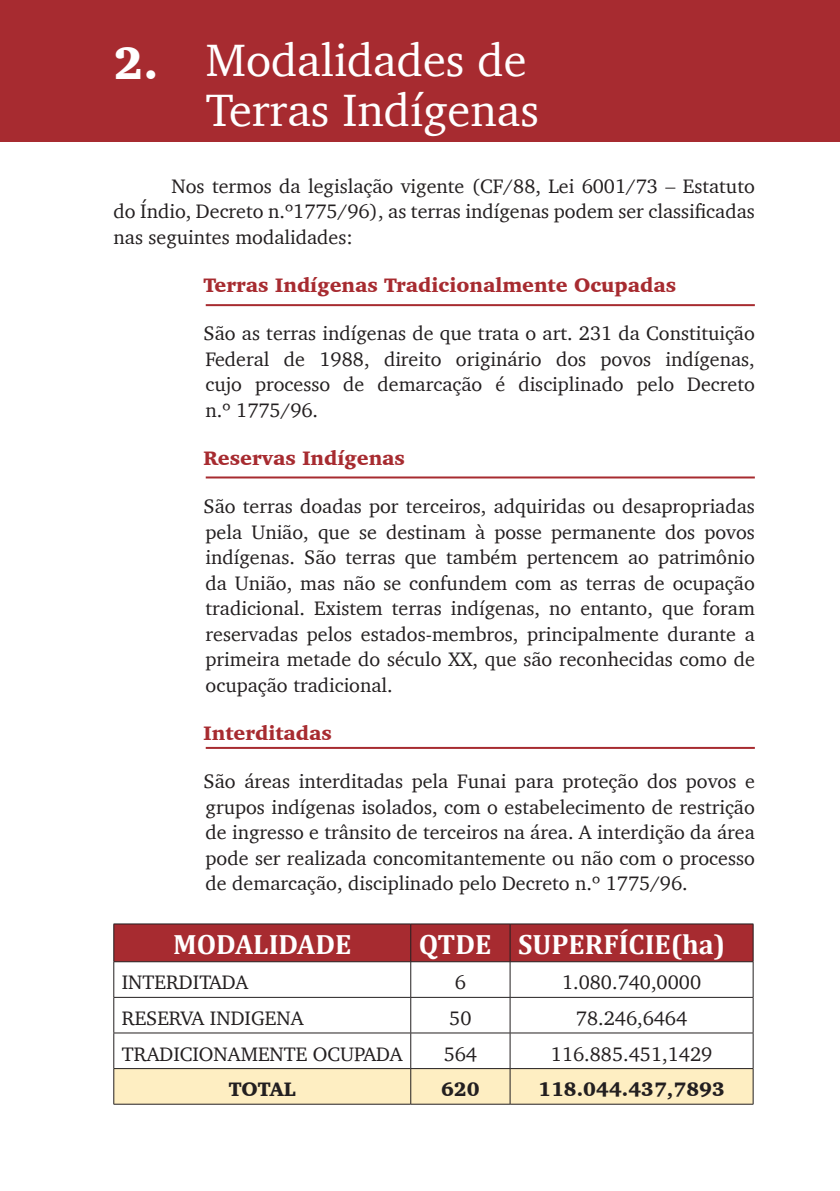
<style>
.page{position:relative;width:840px;height:1191px;background:#fff}
.page>*{position:absolute;margin:0;border:0;box-sizing:border-box;transform-origin:0 0}
.t1{font:46.4px/50px "Charter";color:#fff}
.t2{font:900 46.4px "Charter";color:#fff}
.t3{font:700 28px "Cambria";color:#fff}
.t4{font:20px/25.6px "Charter";color:#231f20;text-align:justify}
.t5{font:900 20px "Charter";color:#a72b30}
.t6{font:900 20px "Charter";color:#231f20}
</style>
<div class="page">
<div style="left:0;top:0;width:839px;height:141px;background:#a72b30"></div>
<hr style="left:206px;top:304px;width:548px;height:2px;background:#a72b30">
<hr style="left:206px;top:476px;width:548px;height:2px;background:#a72b30">
<hr style="left:206px;top:747px;width:548px;height:2px;background:#a72b30">
<div style="left:114px;top:924px;width:638px;height:37px;background:#a72b30"></div>
<div style="left:114px;top:1069px;width:638px;height:34px;background:#feeec2"></div>
<hr style="left:113px;top:923px;width:297px;height:1px;background:#231f20">
<hr style="left:113px;top:924px;width:1px;height:37px;background:#231f20">
<hr style="left:410px;top:923px;width:100px;height:1px;background:#231f20">
<hr style="left:410px;top:924px;width:1px;height:37px;background:#231f20">
<hr style="left:510px;top:923px;width:243px;height:1px;background:#231f20">
<hr style="left:509px;top:924px;width:1px;height:37px;background:#231f20">
<hr style="left:752px;top:924px;width:1px;height:37px;background:#231f20">
<hr style="left:113px;top:961px;width:297px;height:1px;background:#231f20">
<hr style="left:113px;top:962px;width:1px;height:35px;background:#231f20">
<hr style="left:410px;top:961px;width:100px;height:1px;background:#231f20">
<hr style="left:410px;top:962px;width:1px;height:35px;background:#231f20">
<hr style="left:510px;top:961px;width:243px;height:1px;background:#231f20">
<hr style="left:509px;top:962px;width:1px;height:35px;background:#231f20">
<hr style="left:752px;top:962px;width:1px;height:35px;background:#231f20">
<hr style="left:113px;top:997px;width:297px;height:1px;background:#231f20">
<hr style="left:113px;top:997px;width:1px;height:35px;background:#231f20">
<hr style="left:410px;top:997px;width:100px;height:1px;background:#231f20">
<hr style="left:410px;top:997px;width:1px;height:35px;background:#231f20">
<hr style="left:510px;top:997px;width:243px;height:1px;background:#231f20">
<hr style="left:509px;top:997px;width:1px;height:35px;background:#231f20">
<hr style="left:752px;top:997px;width:1px;height:35px;background:#231f20">
<hr style="left:113px;top:1032px;width:297px;height:1px;background:#231f20">
<hr style="left:113px;top:1033px;width:1px;height:35px;background:#231f20">
<hr style="left:410px;top:1032px;width:100px;height:1px;background:#231f20">
<hr style="left:410px;top:1033px;width:1px;height:35px;background:#231f20">
<hr style="left:510px;top:1032px;width:243px;height:1px;background:#231f20">
<hr style="left:509px;top:1033px;width:1px;height:35px;background:#231f20">
<hr style="left:752px;top:1033px;width:1px;height:35px;background:#231f20">
<hr style="left:113px;top:1068px;width:297px;height:1px;background:#231f20">
<hr style="left:113px;top:1068px;width:1px;height:36px;background:#231f20">
<hr style="left:410px;top:1068px;width:100px;height:1px;background:#231f20">
<hr style="left:410px;top:1068px;width:1px;height:36px;background:#231f20">
<hr style="left:510px;top:1068px;width:243px;height:1px;background:#231f20">
<hr style="left:509px;top:1068px;width:1px;height:36px;background:#231f20">
<hr style="left:752px;top:1068px;width:1px;height:36px;background:#231f20">
<hr style="left:113px;top:1103px;width:297px;height:1px;background:#231f20">
<hr style="left:410px;top:1103px;width:100px;height:1px;background:#231f20">
<hr style="left:510px;top:1103px;width:243px;height:1px;background:#231f20">
<h1 class="t2" style="left:113px;top:34px;width:46px">2.</h1>
<h1 class="t1" style="left:206px;top:34px;width:334px">Modalidades de<br>Terras Indígenas</h1>
<p class="t4" style="left:113px;top:173px;width:642px;text-indent:58px">Nos termos da legislação vigente (CF/88, Lei 6001/73 – Estatuto do Índio, Decreto n.º1775/96), as terras indígenas podem ser classificadas nas seguintes modalidades:</p>
<p class="t5" style="left:203px;top:273px;width:474px">Terras Indígenas Tradicionalmente Ocupadas</p>
<p class="t4" style="left:203px;top:320px;width:552px">São as terras indígenas de que trata o art. 231 da Constituição Federal de 1988, direito originário dos povos indígenas, cujo processo de demarcação é disciplinado pelo Decreto n.º 1775/96.</p>
<p class="t5" style="left:203px;top:446px;width:203px">Reservas Indígenas</p>
<p class="t4" style="left:203px;top:493px;width:552px">São terras doadas por terceiros, adquiridas ou desapropriadas pela União, que se destinam à posse permanente dos povos indígenas. São terras que também pertencem ao patrimônio da União, mas não se confundem com as terras de ocupação tradicional. Existem terras indígenas, no entanto, que foram reservadas pelos estados-membros, principalmente durante a primeira metade do século XX, que são reconhecidas como de ocupação tradicional.</p>
<p class="t5" style="left:203px;top:721px;width:130px">Interditadas</p>
<p class="t4" style="left:203px;top:768px;width:552px">São áreas interditadas pela Funai para proteção dos povos e grupos indígenas isolados, com o estabelecimento de restrição de ingresso e trânsito de terceiros na área. A interdição da área pode ser realizada concomitantemente ou não com o processo de demarcação, disciplinado pelo Decreto n.º 1775/96.</p>
<h2 class="t3" style="left:173px;top:927px;width:180px">MODALIDADE</h2>
<h2 class="t3" style="left:418px;top:927px;width:308px">QTDE SUPERFÍCIE(ha)</h2>
<p class="t4" style="left:122px;top:969px;width:128px">INTERDITADA</p>
<p class="t4" style="left:454px;top:969px;width:13px">6</p>
<p class="t4" style="left:561px;top:969px;width:140px">1.080.740,0000</p>
<p class="t4" style="left:122px;top:1005px;width:183px">RESERVA INDIGENA</p>
<p class="t4" style="left:449px;top:1005px;width:24px">50</p>
<p class="t4" style="left:575px;top:1005px;width:113px">78.246,6464</p>
<p class="t4" style="left:122px;top:1040px;width:282px">TRADICIONAMENTE OCUPADA</p>
<p class="t4" style="left:443px;top:1040px;width:35px">564</p>
<p class="t4" style="left:550px;top:1040px;width:163px">116.885.451,1429</p>
<p class="t6" style="left:228px;top:1077px;width:69px">TOTAL</p>
<p class="t6" style="left:441px;top:1077px;width:40px">620</p>
<p class="t6" style="left:538px;top:1077px;width:188px">118.044.437,7893</p>
</div>
